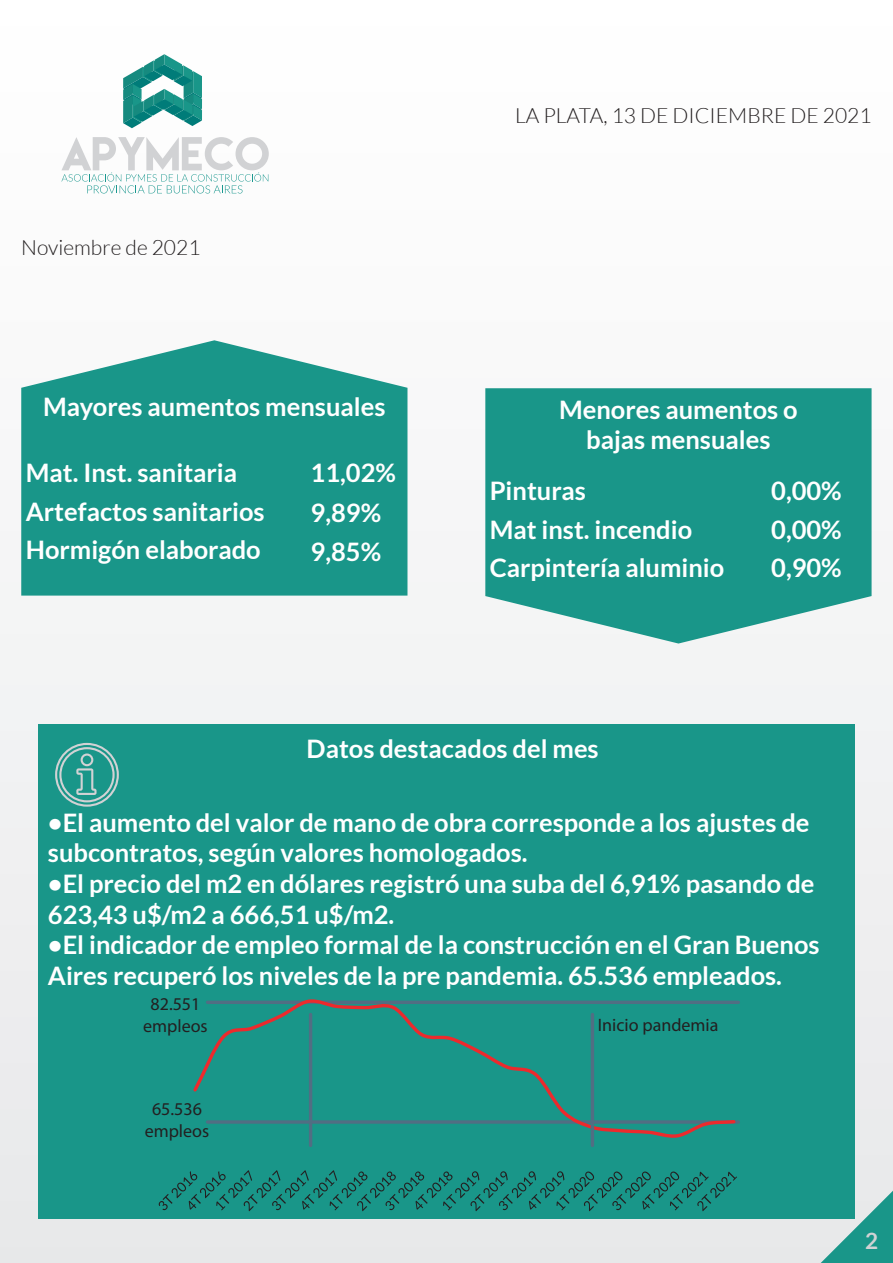
<style>
.page{position:relative;width:893px;height:1263px;background:#fff}
.page>*{position:absolute;margin:0;border:0;box-sizing:border-box;transform-origin:0 0}
.t1{font:700 25.5px/38.7px "Lato";color:#fff}
.t2{font:700 22.5px "Lato";color:#d1d2d4}
.t3{font:300 21px "Lato";color:#231f20}
.t4{font:18px/21.6px "Myriad Pro";color:#231f20;text-align:center}
</style>
<div class="page">
<div style="left:0;top:0;width:893px;height:1263px;background:linear-gradient(to bottom,#fff,#e7e8ea)"></div>
<svg style="left:61px;top:137px;width:208px;height:56px"></svg>
<svg style="left:123px;top:54px;width:79px;height:74px"></svg>
<svg style="left:821px;top:1191px;width:72px;height:72px;background:#68b5ae"></svg>
<svg style="left:485px;top:388px;width:387px;height:255px;background:#2d9e93"></svg>
<svg style="left:21px;top:340px;width:386px;height:256px;background:#2e9f93"></svg>
<div style="left:38px;top:725px;width:817px;height:494px;background:#199689"></div>
<svg style="left:55px;top:743px;width:64px;height:64px"></svg>
<svg style="left:193px;top:999px;width:544px;height:138px"></svg>
<svg style="left:159px;top:1170px;width:578px;height:41px"></svg>
<hr style="left:591px;top:1014px;width:3px;height:131px;background:#516e83">
<hr style="left:309px;top:1014px;width:3px;height:131px;background:#516e83">
<p class="t3" style="left:21px;top:236px;width:181px">Noviembre de 2021</p>
<p class="t1" style="left:43px;top:387px;width:344px">Mayores aumentos mensuales</p>
<p class="t1" style="left:26px;top:453px;width:240px">Mat. Inst. sanitaria<br>Artefactos sanitarios<br>Hormigón elaborado</p>
<p class="t1" style="left:311px;top:452px;width:87px;line-height:39.5px">11,02%<br>9,89%<br>9,85%</p>
<p class="t3" style="left:515px;top:104px;width:358px">LA PLATA, 13 DE DICIEMBRE DE 2021</p>
<p class="t1" style="left:559px;top:394px;width:240px;line-height:30.6px;text-align:center">Menores aumentos o bajas mensuales</p>
<p class="t1" style="left:490px;top:471px;width:236px">Pinturas<br>Mat inst. incendio<br>Carpintería aluminio</p>
<p class="t1" style="left:771px;top:471px;width:72px;text-align:justify">0,00% 0,00% 0,90%</p>
<p class="t1" style="left:307px;top:729px;width:294px">Datos destacados del mes</p>
<p class="t1" style="left:48px;top:807px;width:763px;line-height:30.6px">•El aumento del valor de mano de obra corresponde a los ajustes de subcontratos, según valores homologados.</p>
<p class="t1" style="left:48px;top:868px;width:768px;line-height:30.6px">•El precio del m2 en dólares registró una suba del 6,91% pasando de<br>623,43 u$/m2 a 666,51 u$/m2.</p>
<p class="t1" style="left:48px;top:929px;width:773px;line-height:30.6px">•El indicador de empleo formal de la construcción en el Gran Buenos<br>Aires recuperó los niveles de la pre pandemia. 65.536 empleados.</p>
<p class="t4" style="left:143px;top:993px;width:66px">82.551 empleos</p>
<p class="t4" style="left:145px;top:1098px;width:66px">65.536 empleos</p>
<p class="t4" style="left:598px;top:1014px;width:122px">Inicio pandemia</p>
<p class="t2" style="left:865px;top:1228px;width:15px">2</p>
</div>
